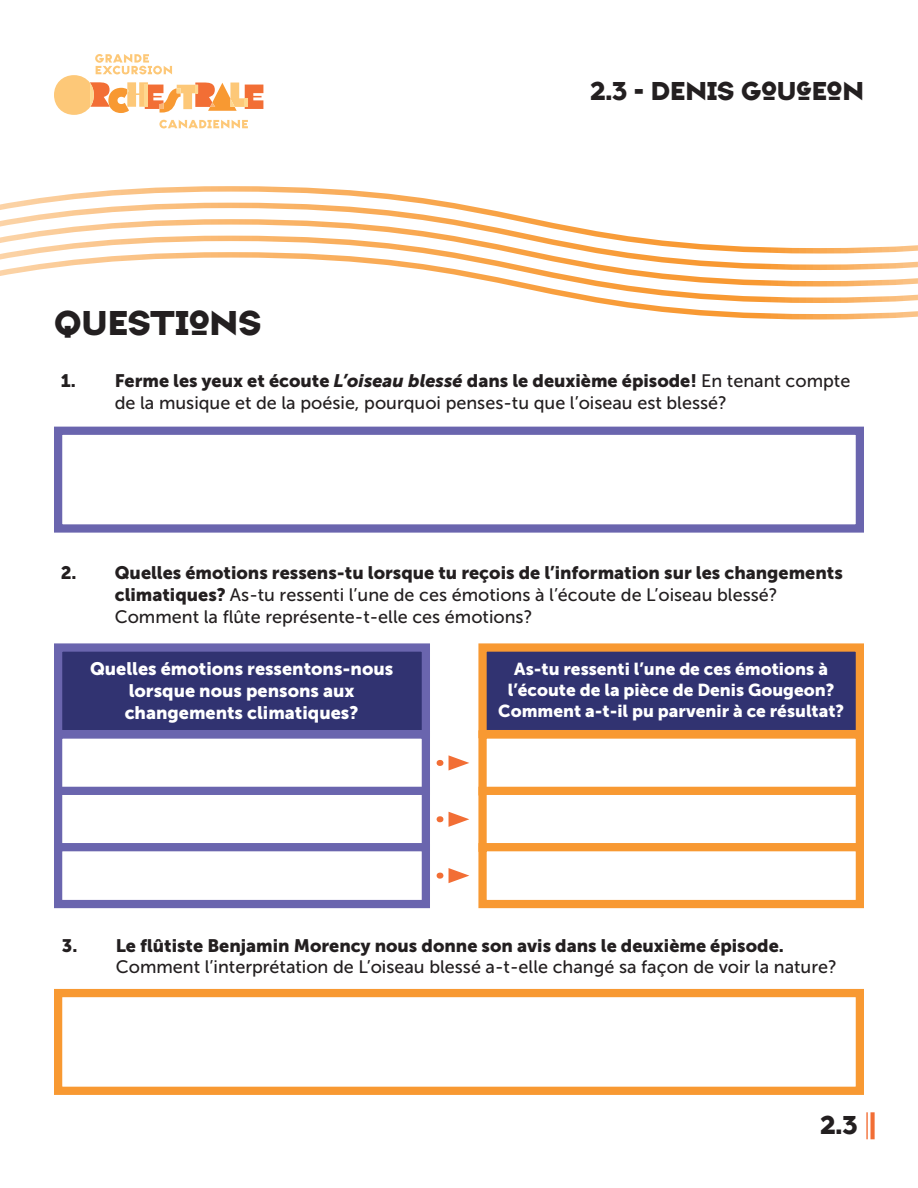
<style>
.page{position:relative;width:918px;height:1188px;background:#fff}
.page>*{position:absolute;margin:0;border:0;box-sizing:border-box;transform-origin:0 0}
.t1{font:36px "Typeface Six";color:#231f20}
.t2{font:27px "Typeface Six";color:#231f20}
.t3{font:18px/21.6px "Museo Sans 500";color:#231f20}
.t4{font:18px/21.6px "Museo Sans 900";color:#fff;text-align:center}
.t5{font:17.25px/20.7px "Museo Sans 900";color:#fff;text-align:center}
.s1{font-family:"Museo Sans 900"}
.s2{font-family:"Museo Sans 900";font-style:italic}
</style>
<div class="page">
<div style="left:54px;top:427px;width:810px;height:106px;background:#fff;border:8px solid #6a65ae"></div>
<div style="left:54px;top:989px;width:810px;height:106px;background:#fff;border:8px solid #f89932"></div>
<svg style="left:448px;top:755px;width:21px;height:16px"></svg>
<div style="left:54px;top:643px;width:376px;height:95px;background:#313371;border:8px solid #6a65ae"></div>
<div style="left:54px;top:730px;width:376px;height:65px;background:#fff;border:8px solid #6a65ae"></div>
<div style="left:478px;top:643px;width:386px;height:95px;background:#313371;border:8px solid #f89932"></div>
<div style="left:478px;top:730px;width:386px;height:65px;background:#fff;border:8px solid #f89932"></div>
<svg style="left:448px;top:812px;width:21px;height:15px"></svg>
<div style="left:54px;top:787px;width:376px;height:65px;background:#fff;border:8px solid #6a65ae"></div>
<div style="left:478px;top:787px;width:386px;height:65px;background:#fff;border:8px solid #f89932"></div>
<svg style="left:448px;top:868px;width:21px;height:15px"></svg>
<div style="left:54px;top:843px;width:376px;height:65px;background:#fff;border:8px solid #6a65ae"></div>
<div style="left:478px;top:843px;width:386px;height:65px;background:#fff;border:8px solid #f89932"></div>
<svg style="left:871px;top:1112px;width:4px;height:27px"></svg>
<hr style="left:866px;top:1112px;width:2px;height:27px;background:#f26e35">
<svg style="left:54px;top:54px;width:209px;height:74px"></svg>
<svg style="left:28px;top:186px;width:407px;height:14px"></svg>
<svg style="left:0;top:200px;width:520px;height:16px"></svg>
<svg style="left:0;top:216px;width:608px;height:17px"></svg>
<svg style="left:0;top:233px;width:918px;height:16px"></svg>
<svg style="left:0;top:249px;width:918px;height:71px"></svg>
<p class="t1" style="left:54px;top:301px;width:209px">QUESTIONS</p>
<p class="t2" style="left:590px;top:75px;width:275px">2.3 - DENIS GOUGEON</p>
<p class="t3" style="left:115px;top:370px;width:737px;text-indent:-54px"><span class="s1">1. Ferme les yeux et écoute</span> <span class="s2">L’oiseau blessé</span> <span class="s1">dans le deuxième épisode!</span> En tenant compte de la musique et de la poésie, pourquoi penses-tu que l’oiseau est blessé?</p>
<p class="t3" style="left:115px;top:563px;width:730px;text-indent:-54px"><span class="s1">2. Quelles émotions ressens-tu lorsque tu reçois de l’information sur les changements climatiques?</span> As-tu ressenti l’une de ces émotions à l’écoute de L’oiseau blessé?<br>Comment la flûte représente-t-elle ces émotions?</p>
<p class="t4" style="left:90px;top:658px;width:305px">Quelles émotions ressentons-nous lorsque nous pensons aux</p>
<p class="t4" style="left:125px;top:701px;width:235px">changements climatiques ?</p>
<p class="t5" style="left:508px;top:659px;width:328px">As-tu ressenti l’une de ces émotions à l’écoute de la pièce de Denis Gougeon?</p>
<p class="t5" style="left:498px;top:700px;width:347px">Comment a-t-il pu parvenir à ce résultat?</p>
<p class="t3" style="left:116px;top:935px;width:723px;text-indent:-54px"><span class="s1">3. Le flûtiste Benjamin Morency nous donne son avis dans le deuxième épisode.<br></span>Comment l’interprétation de L’oiseau blessé a-t-elle changé sa façon de voir la nature?</p>
<p class="t2" style="left:820px;top:1108px;width:39px">2.3</p>
</div>
